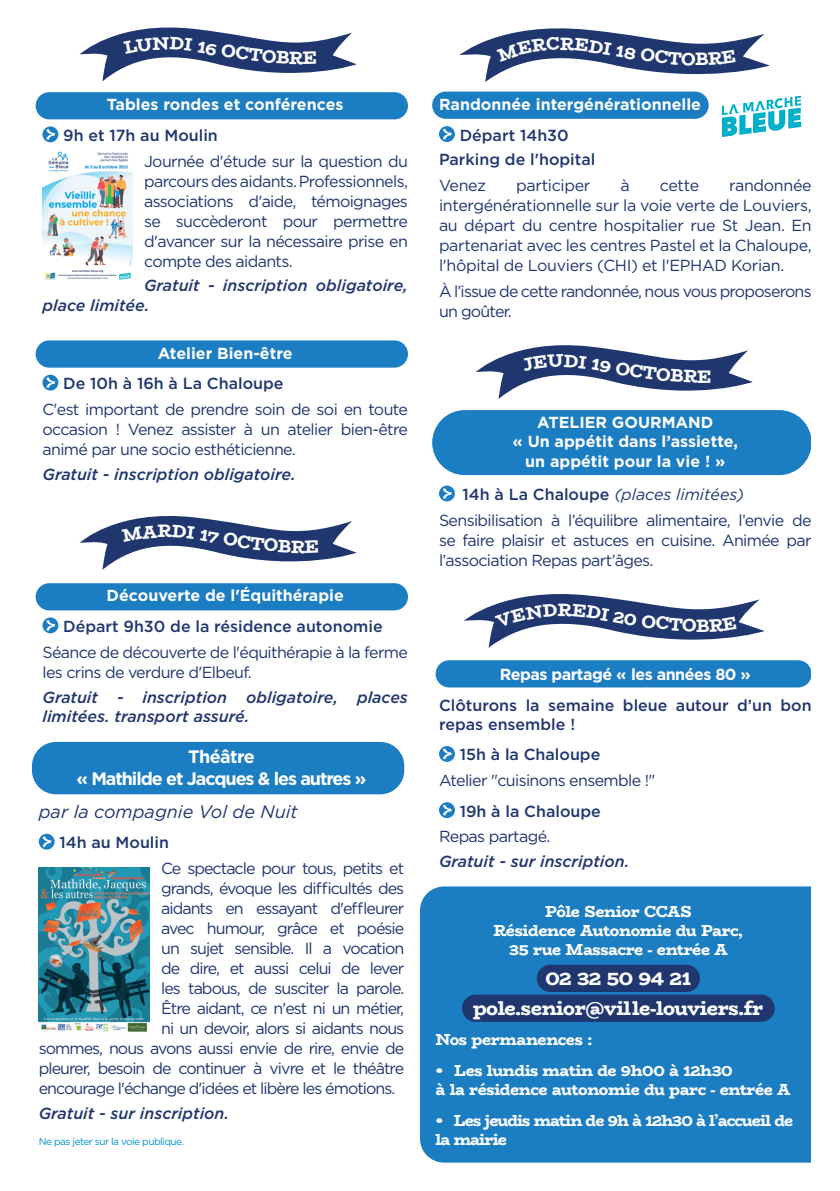
<style>
.page{position:relative;width:840px;height:1191px;background:#fff}
.page>*{position:absolute;margin:0;border:0;box-sizing:border-box;transform-origin:0 0}
.t1{font:800 20px/29.6px "Bio Rhyme";letter-spacing:-.02em;color:#fff;text-align:center}
.t2{font:700 18px/21.6px "Gotham";letter-spacing:-.06em;color:#fff;text-align:center}
.t3{font:italic 18px "Gotham";color:#1f366f}
.t4{font:800 18px "Bio Rhyme";color:#fff}
.t5{font:16px/20px "Gotham";letter-spacing:-.05em;color:#1f366f}
.t6{font:500 16px/19.2px "Gotham";color:#1f366f}
.t7{font:italic 500 16px/19.2px "Gotham";color:#1f366f}
.t8{font:700 16px/19.2px "Gotham";color:#fff;text-align:center}
.t9{font:800 16px/19.2px "Bio Rhyme";letter-spacing:-.025em;color:#fff;text-align:center}
.t10{font:800 16px/19.2px "Bio Rhyme";letter-spacing:-.05em;color:#fff}
.t11{font:700 16px "Gotham";letter-spacing:-.03em;color:#fff}
.t12{font:16px "Gotham";letter-spacing:-.02em;color:#1f366f}
.t13{font:10px "Gotham";letter-spacing:-.05em;color:#0491d2}
.s1{font-weight:500}
.s2{font-style:italic}
</style>
<div class="page">
<div style="left:36px;top:92px;width:372px;height:27px;background:#1b7dc2;border-radius:14px"></div>
<div style="left:32px;top:742px;width:372px;height:52px;background:#1b7dc2;border-radius:24px"></div>
<div style="left:36px;top:340px;width:372px;height:27px;background:#1b7dc2;border-radius:14px"></div>
<div style="left:36px;top:583px;width:372px;height:27px;background:#1b7dc2;border-radius:14px"></div>
<div style="left:432px;top:410px;width:379px;height:65px;background:#1b7dc2;border-radius:32px"></div>
<div style="left:435px;top:660px;width:376px;height:27px;background:#1b7dc2;border-radius:14px"></div>
<svg style="left:42px;top:126px;width:16px;height:16px"></svg>
<svg style="left:46px;top:129px;width:9px;height:11px"></svg>
<svg style="left:39px;top:833px;width:16px;height:16px"></svg>
<svg style="left:43px;top:836px;width:8px;height:11px"></svg>
<svg style="left:439px;top:746px;width:15px;height:16px"></svg>
<svg style="left:442px;top:748px;width:9px;height:11px"></svg>
<svg style="left:439px;top:802px;width:15px;height:16px"></svg>
<svg style="left:442px;top:804px;width:9px;height:11px"></svg>
<div style="left:42px;top:375px;width:16px;height:15px;background:#1b7dc2;border-radius:50%"></div>
<svg style="left:46px;top:377px;width:9px;height:11px"></svg>
<svg style="left:42px;top:617px;width:16px;height:16px"></svg>
<svg style="left:46px;top:620px;width:9px;height:11px"></svg>
<svg style="left:439px;top:485px;width:15px;height:16px"></svg>
<svg style="left:442px;top:488px;width:9px;height:11px"></svg>
<img style="left:39px;top:867px;width:110px;height:165px">
<img style="left:42px;top:151px;width:91px;height:129px">
<div style="left:420px;top:886px;width:419px;height:276px;background:#1b7dc2;border-radius:24px"></div>
<div style="left:432px;top:92px;width:276px;height:27px;background:#1b7dc2;border-radius:14px"></div>
<svg style="left:439px;top:126px;width:15px;height:16px"></svg>
<svg style="left:442px;top:129px;width:9px;height:11px"></svg>
<div style="left:536px;top:964px;width:163px;height:28px;background:#1f366f;border-radius:14px"></div>
<div style="left:461px;top:994px;width:313px;height:27px;background:#1f366f;border-radius:14px"></div>
<div style="left:811px;top:0;width:28px;height:1191px;background:#fff"></div>
<svg style="left:80px;top:27px;width:276px;height:55px"></svg>
<svg style="left:476px;top:345px;width:276px;height:54px"></svg>
<svg style="left:464px;top:594px;width:300px;height:54px"></svg>
<svg style="left:80px;top:516px;width:276px;height:54px"></svg>
<svg style="left:459px;top:28px;width:343px;height:109px"></svg>
<p class="t8" style="left:107px;top:95px;width:238px">Tables rondes et conférences</p>
<p class="t6" style="left:63px;top:125px;width:156px">9h et 17h au Moulin</p>
<p class="t5" style="left:144px;top:151px;width:265px;text-align:justify">Journée d'étude sur la question du parcours des aidants. Professionnels, associations d'aide, témoignages se succèderont pour permettre d'avancer sur la nécessaire prise en compte des aidants.</p>
<p class="t7" style="left:42px;top:276px;width:367px;text-indent:102px">Gratuit - inscription obligatoire, place limitée.</p>
<p class="t8" style="left:158px;top:343px;width:136px">Atelier Bien-être</p>
<p class="t6" style="left:63px;top:374px;width:222px">De 10h à 16h à La Chaloupe</p>
<p class="t5" style="left:42px;top:399px;width:367px;text-align:justify">C'est important de prendre soin de soi en toute occasion ! Venez assister à un atelier bien-être animé par une socio esthéticienne.</p>
<p class="t7" style="left:42px;top:464px;width:255px">Gratuit - inscription obligatoire.</p>
<p class="t8" style="left:106px;top:586px;width:239px">Découverte de l'Équithérapie</p>
<p class="t6" style="left:63px;top:616px;width:321px">Départ 9h30 de la résidence autonomie</p>
<p class="t5" style="left:42px;top:641px;width:367px">Séance de découverte de l'équithérapie à la ferme les crins de verdure d'Elbeuf.</p>
<p class="t7" style="left:42px;top:687px;width:367px">Gratuit - inscription obligatoire, places limitées. transport assuré.</p>
<p class="t2" style="left:76px;top:746px;width:291px">Théâtre<br>« Mathilde et Jacques &amp; les autres »</p>
<p class="t3" style="left:39px;top:801px;width:260px">par la compagnie Vol de Nuit</p>
<p class="t6" style="left:59px;top:832px;width:111px">14h au Moulin</p>
<p class="t5" style="left:161px;top:858px;width:244px">Ce spectacle pour tous, petits et</p>
<p class="t5" style="left:161px;top:878px;width:244px">grands, évoque les difficultés des</p>
<p class="t5" style="left:161px;top:898px;width:244px">aidants en essayant d'effleurer</p>
<p class="t5" style="left:161px;top:918px;width:244px">avec humour, grâce et poésie</p>
<p class="t5" style="left:161px;top:938px;width:244px">un sujet sensible. Il a vocation</p>
<p class="t5" style="left:161px;top:958px;width:244px">de dire, et aussi celui de lever</p>
<p class="t5" style="left:161px;top:978px;width:244px">les tabous, de susciter la parole.</p>
<p class="t5" style="left:161px;top:998px;width:244px">Être aidant, ce n'est ni un métier,</p>
<p class="t5" style="left:161px;top:1018px;width:244px">ni un devoir, alors si aidants nous</p>
<p class="t5" style="left:39px;top:1038px;width:367px">sommes, nous avons aussi envie de rire, envie de</p>
<p class="t5" style="left:39px;top:1058px;width:367px">pleurer, besoin de continuer à vivre et le théâtre</p>
<p class="t5" style="left:39px;top:1078px;width:358px">encourage l'échange d'idées et libère les émotions.</p>
<p class="t7" style="left:39px;top:1103px;width:192px">Gratuit - sur inscription.</p>
<p class="t13" style="left:39px;top:1134px;width:147px">Ne pas jeter sur la voie publique.</p>
<p class="t4" style="left:694px;top:45px;width:15px">B</p>
<p class="t8" style="left:439px;top:95px;width:263px">Randonnée intergénérationnelle</p>
<p class="t6" style="left:439px;top:122px;width:158px;line-height:24.8px;text-align:center">Départ 14h30<br>Parking de l'hopital</p>
<p class="t5" style="left:439px;top:175px;width:49px">Venez</p>
<p class="t12" style="left:516px;top:175px;width:76px">participer</p>
<p class="t5" style="left:620px;top:175px;width:11px">à</p>
<p class="t5" style="left:659px;top:175px;width:41px">cette</p>
<p class="t5" style="left:439px;top:175px;width:374px;text-align:justify;text-indent:290px">randonnée intergénérationnelle sur la voie verte de Louviers, au départ du centre hospitalier rue St Jean. En partenariat avec les centres Pastel et la Chaloupe, l'hôpital de Louviers (CHI) et l'EPHAD Korian.</p>
<p class="t5" style="left:439px;top:281px;width:374px">À l’issue de cette randonnée, nous vous proposerons un goûter.</p>
<p class="t8" style="left:512px;top:413px;width:227px">ATELIER GOURMAND<br>« Un appétit dans l’assiette, un appétit pour la vie ! »</p>
<p class="t5" style="left:439px;top:481px;width:374px;line-height:25.6px;text-indent:24px"><span class="s1">14h à La Chaloupe</span> <span class="s2">(places limitées)<br></span>Sensibilisation à l’équilibre alimentaire, l’envie de</p>
<p class="t5" style="left:439px;top:530px;width:374px">se faire plaisir et astuces en cuisine. Animée par l’association Repas part’âges.</p>
<p class="t4" style="left:695px;top:611px;width:15px">B</p>
<p class="t11" style="left:499px;top:664px;width:252px">Repas partagé « les années 80 »</p>
<p class="t6" style="left:439px;top:695px;width:374px">Clôturons la semaine bleue autour d’un bon repas ensemble !</p>
<p class="t6" style="left:459px;top:745px;width:142px">15h à la Chaloupe</p>
<p class="t5" style="left:439px;top:770px;width:218px">Atelier "cuisinons ensemble !"</p>
<p class="t6" style="left:459px;top:801px;width:143px">19h à la Chaloupe</p>
<p class="t5" style="left:439px;top:826px;width:113px">Repas partagé.</p>
<p class="t7" style="left:439px;top:851px;width:192px">Gratuit - sur inscription.</p>
<p class="t9" style="left:493px;top:901px;width:251px">Pôle Senior CCAS<br>Résidence Autonomie du Parc,<br>35 rue Massacre - entrée A</p>
<p class="t1" style="left:473px;top:962px;width:292px">02 32 50 94 21 pole.senior@ville-louviers.fr</p>
<p class="t9" style="left:435px;top:1029px;width:158px">Nos permanences :</p>
<p class="t9" style="left:435px;top:1060px;width:356px;text-align:left">• Les lundis matin de 9h00 à 12h30<br>à la résidence autonomie du parc - entrée A</p>
<p class="t10" style="left:435px;top:1110px;width:359px">• Les jeudis matin de 9h à 12h30 à l’accueil de la mairie</p>
</div>
